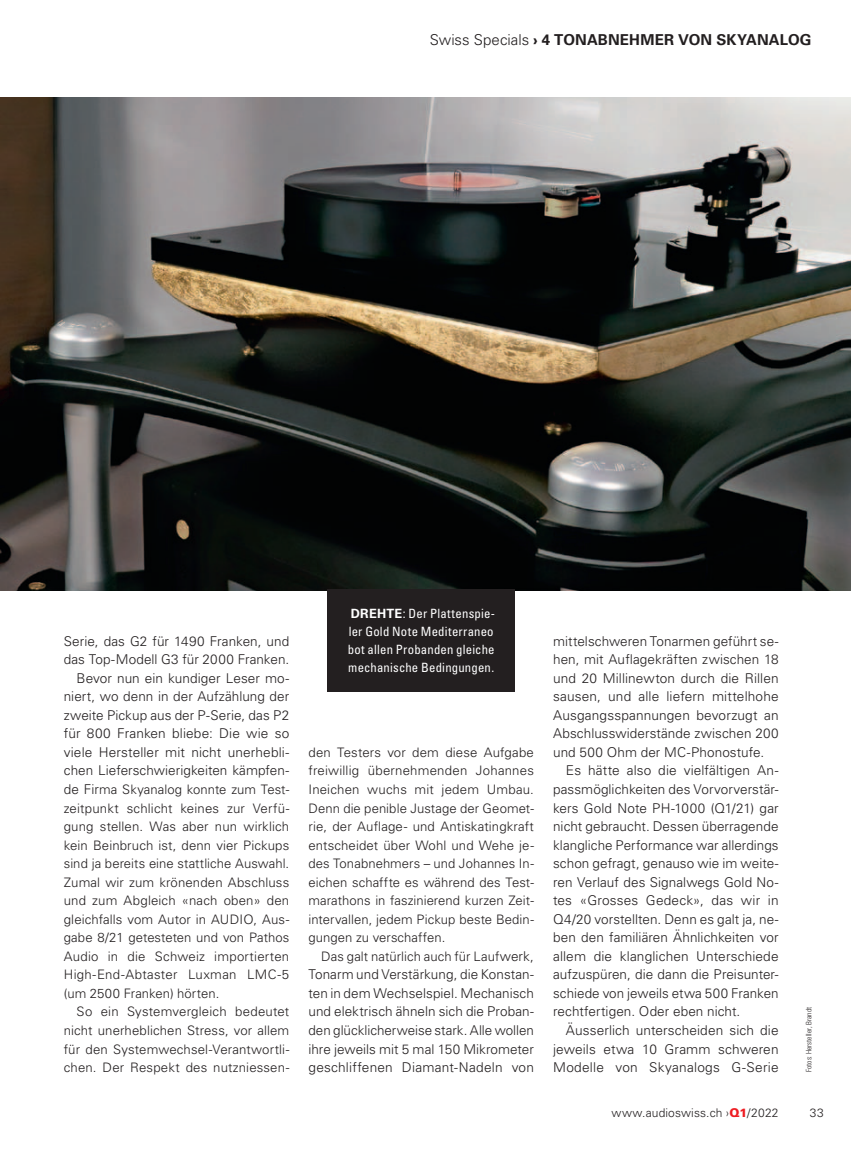
<style>
.page{position:relative;width:851px;height:1149px;background:#fff}
.page>*{position:absolute;margin:0;border:0;box-sizing:border-box;transform-origin:0 0}
.t1{font:700 15px "Univers LT Std";letter-spacing:.01em;color:#231f20}
.t2{font:300 13.5px/18.6px "Univers LT Std";letter-spacing:.005em;color:#231f20;text-align:justify}
.t3{font:300 13.05px/18.6px "Univers LT Std";letter-spacing:.01em;color:#231f20;text-align:justify}
.t4{font:condensed 12.75px/18px "Univers LT Std";letter-spacing:.015em;color:#fff;text-align:justify}
.t5{font:300 12px "Univers LT Std";letter-spacing:.015em;color:#231f20}
.t6{font:300 condensed 7.5px "Univers LT Std";color:#231f20}
.s1{font-weight:300}
.s2{font-size:13.5px}
.s3{font-weight:700;font-stretch:normal}
.s4{font-weight:900;color:#ee1d23}
</style>
<div class="page">
<img style="left:0;top:98px;width:850px;height:492px">
<div style="left:327px;top:589px;width:187px;height:102px;background:#231f20"></div>
<p class="t1" style="left:429px;top:31px;width:383px"><span class="s1">Swiss Specials</span> › 4 TONABNEHMER VON SKYANALOG</p>
<p class="t2" style="left:64px;top:631px;width:227px;text-align:right">Serie, das G2 für 1490 Franken, und das Top-Modell G3 für 2000 Franken.<br>Bevor nun ein kundiger Leser mo&shy;niert, wo denn in der Aufzählung der zweite Pickup aus der P-Serie, das P2 für 800 Franken bliebe: Die wie so viele Hersteller mit nicht unerhebli&shy;chen Lieferschwierigkeiten kämpfen-</p>
<p class="t3" style="left:64px;top:779px;width:227px"><span class="s2">de Fir</span>ma Skyanalog konnte zum Test&shy;zeitpunkt schlicht keines zur Verfü&shy;gung stellen. Was aber nun wirklich kein Beinbruch ist, denn vier Pickups sind ja bereits eine stattliche Auswahl.<br>Zumal wir zum krönenden Abschluss und zum Abgleich «nach oben» den gleichfalls vom Autor in AUDIO, Aus&shy;gabe 8/21 getesteten und von Pathos Audio in die Schweiz importierten High-End-Abtaster Luxman LMC-5 (um 2500 Franken) hörten.</p>
<p class="t3" style="left:64px;top:1002px;width:227px;text-indent:13px">So ein Systemvergleich bedeutet nicht unerheblichen Stress, vor allem für den Systemwechsel-Verantwortli&shy;chen. Der Respekt des nutzniessen-</p>
<p class="t4" style="left:348px;top:604px;width:149px"><span class="s3">DREHTE</span>: Der Plattenspie&shy;ler Gold Note Mediterraneo bot allen Probanden gleiche mechanische Bedingungen.</p>
<p class="t3" style="left:308px;top:742px;width:227px">den Testers vor dem diese Aufgabe freiwillig übernehmenden Johannes Ineichen wuchs mit jedem Umbau.<br>Denn die penible Justage der Geomet&shy;rie, der Auflage- und Antiskatingkraft entscheidet über Wohl und Wehe je&shy;des Tonabnehmers – und Johannes In&shy;eichen schaffte es während des Test&shy;marathons in faszinierend kurzen Zeit&shy;intervallen, jedem Pickup beste Bedin&shy;gungen zu verschaffen.</p>
<p class="t3" style="left:321px;top:946px;width:214px">Das galt natürlich auch für Lauf<span class="s2">werk,</span></p>
<p class="t2" style="left:308px;top:965px;width:227px">Tonarm und Verstärkung, die Konstan&shy;ten in dem Wechselspiel. Mechanisch und elektrisch ähneln sich die Proban&shy;den glücklicherweise stark. Alle wollen ihre jeweils mit 5 mal 150 Mikrometer geschliffenen Diamant-Nadeln von</p>
<p class="t2" style="left:553px;top:631px;width:227px">mittelschweren Tonarmen geführt se&shy;hen, mit Auflagekräften zwischen 18 und 20 Millinewton durch die Rillen sausen, und alle liefern mittelhohe Ausgangsspannungen bevorzugt an Abschlusswiderstände zwischen 200 und 500 Ohm der MC-Phonostufe.</p>
<p class="t2" style="left:553px;top:761px;width:227px;text-indent:13px">Es hätte also die vielfältigen An&shy;passmöglichkeiten des Vorvorverstär&shy;kers Gold Note PH-1000 (Q1/21) gar nicht gebraucht. Dessen überragende klangliche Performance war allerdings schon gefragt, genauso wie im weite&shy;ren Verlauf des Signalwegs Gold No&shy;tes «Grosses Gedeck», das wir in Q4/20 vorstellten. Denn es galt ja, ne&shy;ben den familiären Ähnlichkeiten vor allem die klanglichen Unterschiede aufzuspüren, die dann die Preisunter&shy;schiede von jeweils etwa 500 Franken rechtfertigen. Oder eben nicht.</p>
<p class="t2" style="left:553px;top:1020px;width:227px;text-indent:13px">Äusserlich unterscheiden sich die jeweils etwa 10 Gramm schweren Modelle von Skyanalogs G-Serie</p>
<p class="t6" style="left:804px;top:1071px;width:67px;rotate:-90deg">Fotos: Hersteller, Brandt</p>
<p class="t5" style="left:611px;top:1105px;width:169px">www.audioswiss.ch ›<span class="s4">Q1</span>/2022</p>
<p class="t5" style="left:809px;top:1105px;width:15px">33</p>
</div>
